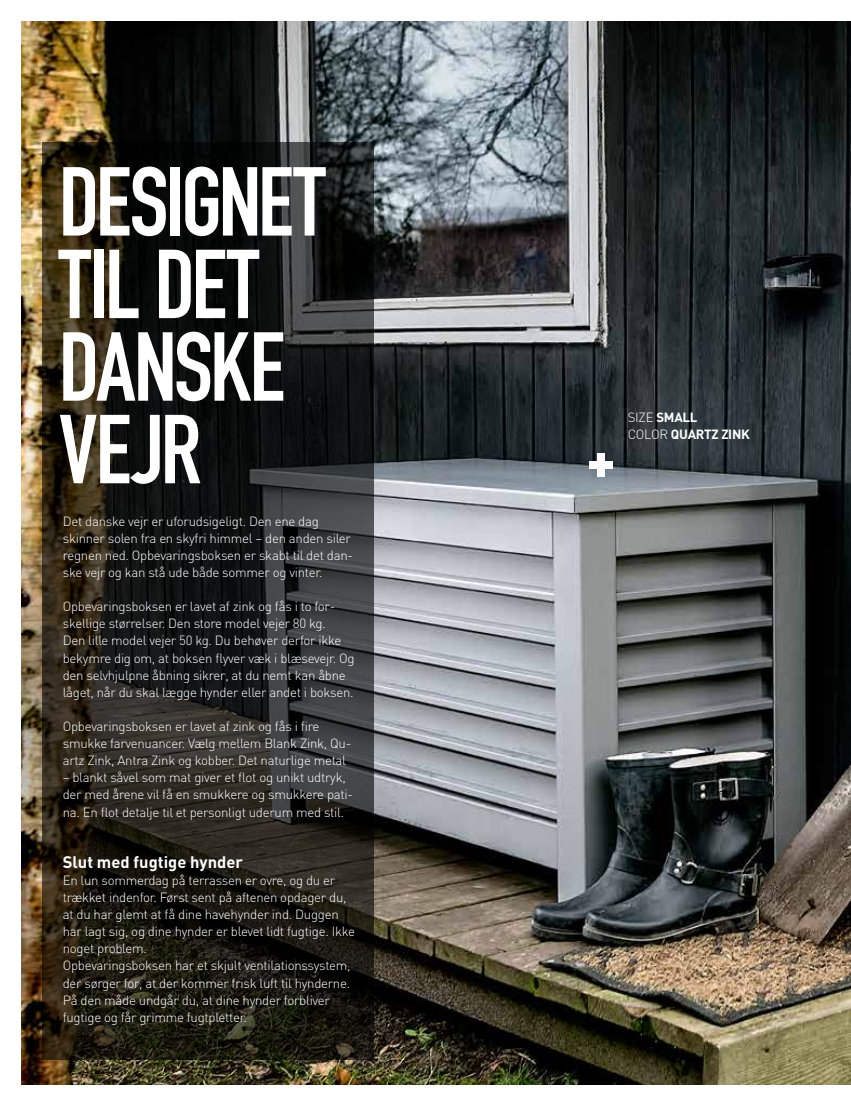
<style>
.page{position:relative;width:851px;height:1106px;background:#fff}
.page>*{position:absolute;margin:0;border:0;box-sizing:border-box;transform-origin:0 0}
.t1{font:700 96.15px/82.5px "DIN Condensed";letter-spacing:-.03em;color:#fff}
.t2{font:700 16.5px "DIN";color:#fff}
.t3{font:300 13.2px/17.1px "DIN";letter-spacing:-.02em;color:#fff}
.t4{font:700 13.2px/17.1px "DIN";letter-spacing:-.02em;color:#fff}
.s1{font-weight:300}
</style>
<div class="page">
<img style="left:21px;top:21px;width:829px;height:1063px">
<svg style="left:43px;top:142px;width:331px;height:918px;background:#201e19"></svg>
<div style="left:597px;top:453px;width:7px;height:24px;background:#fff"></div>
<div style="left:589px;top:461px;width:23px;height:8px;background:#fff"></div>
<h1 class="t1" style="left:59px;top:161px;width:268px">DESIGNET<br>TIL DET<br>DANSKE<br>VEJR</h1>
<p class="t3" style="left:63px;top:512px;width:292px">Det danske vejr er uforudsigeligt. Den ene dag skinner solen fra en skyfri himmel – den anden siler regnen ned. Opbevaringsboksen er skabt til det dan&shy;ske vejr og kan stå ude både sommer og vinter.</p>
<p class="t3" style="left:63px;top:598px;width:293px">Opbevaringsboksen er lavet af zink og fås i to for&shy;skellige størrelser. Den store model vejer 80 kg.<br>Den lille model vejer 50 kg. Du behøver derfor ikke bekymre dig om, at boksen flyver væk i blæsevejr. Og den selvhjulpne åbning sikrer, at du nemt kan åbne låget, når du skal lægge hynder eller andet i boksen.</p>
<p class="t3" style="left:63px;top:717px;width:290px">Opbevaringsboksen er lavet af zink og fås i fire smukke farvenuancer. Vælg mellem Blank Zink, Qu&shy;artz Zink, Antra Zink og kobber. Det naturlige metal</p>
<p class="t3" style="left:63px;top:769px;width:292px">– blankt såvel som mat giver et flot og unikt udtryk, der med årene vil få en smukkere og smukkere pati&shy;na. En flot detalje til et personligt uderum med stil.</p>
<p class="t2" style="left:63px;top:851px;width:182px">Slut med fugtige hynder</p>
<p class="t3" style="left:63px;top:871px;width:294px">En lun sommerdag på terrassen er ovre, og du er trækket indenfor. Først sent på aftenen opdager du, at du har glemt at få dine havehynder ind. Duggen har lagt sig, og dine hynder er blevet lidt fugtige. Ikke noget problem.<br>Opbevaringsboksen har et skjult ventilationssystem, der sørger for, at der kommer frisk luft til hynderne.<br>På den måde undgår du, at dine hynder forbliver fugtige og får grimme fugtpletter.</p>
<p class="t4" style="left:627px;top:408px;width:124px"><span class="s1">SIZE</span> SMALL<br><span class="s1">COLOR</span> QUARTZ ZINK</p>
</div>
